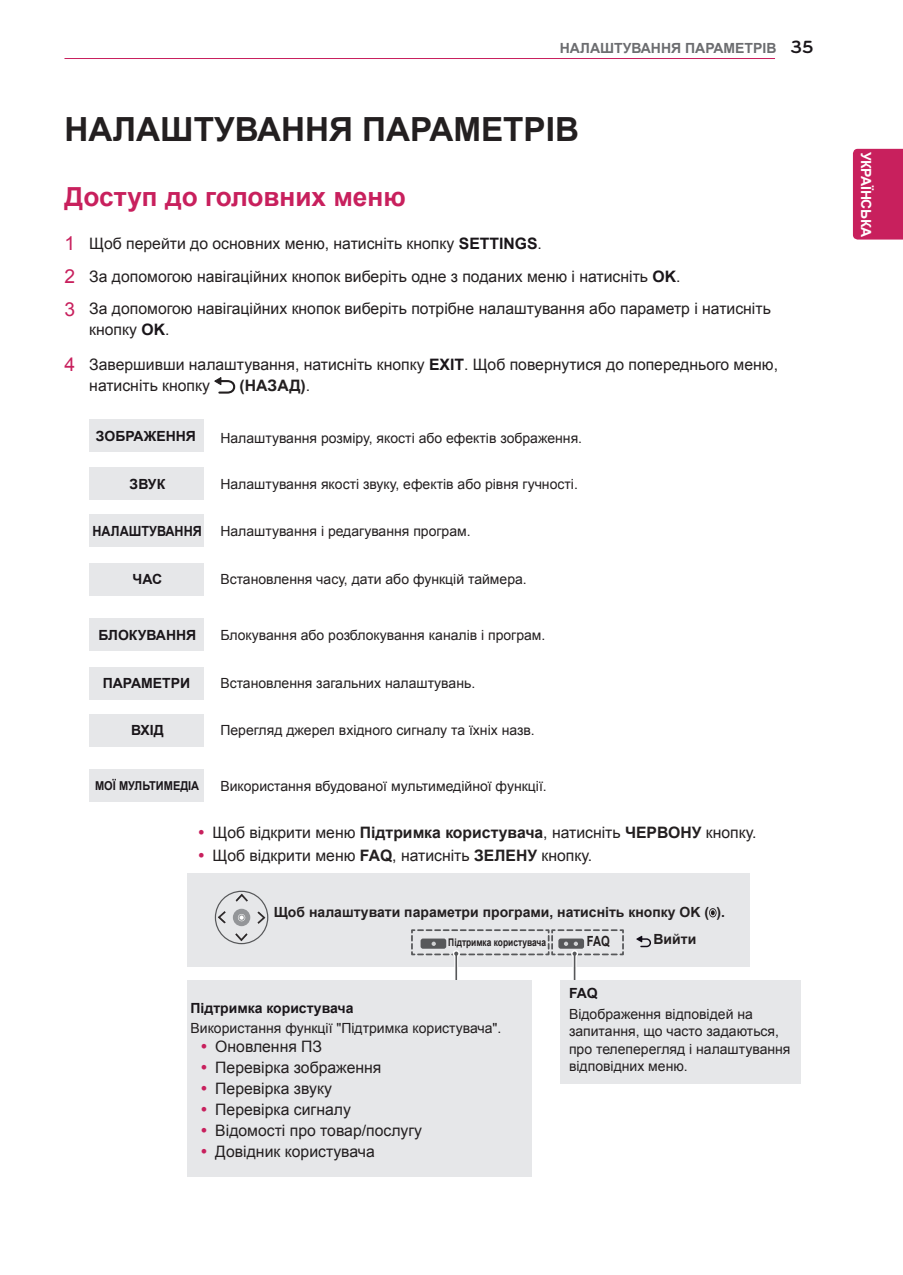
<style>
.page{position:relative;width:903px;height:1275px;background:#fff}
.page>*{position:absolute;margin:0;border:0;box-sizing:border-box;transform-origin:0 0}
.Chapter{font:700 33.25px "Arial";color:#231f20}
.Title-1{font:700 26.25px "Arial";color:#c8205d}
.t1{font:700 18.38px "Bryant LG";color:#1a161a}
._1-Body{font:15.75px/21px "Arial";color:#231f20}
.Body-Bullet{font:15.75px "Arial";color:#231f20}
._1-Body-2{font:700 15.75px "Arial";color:#231f20}
.Body-8{font:14px/17.5px "Arial";color:#231f20}
.Body-8-2{font:700 14px "Arial";color:#1a161a}
.Image{font:700 14px "Arial";color:#231f20}
.t2{font:700 14px "Arial";color:#6c6d70}
.Body-8-3{font:700 14px "Arial";color:#1a161a;scale:.9 1}
.t3{font:700 14px "Arial";letter-spacing:-.02em;color:#fff}
.Image-2{font:700 14px "Arial";color:#231f20;scale:.8 1}
.Body-8-4{font:700 12.25px "Arial";color:#1a161a;scale:.9 1}
.Image-3{font:700 10.5px "Arial";color:#231f20;scale:.8 1}
.s1{font-size:19.25px;color:#c8205d}
.s2{font-weight:700;color:#1a161a}
.s3{font-weight:400}
.s4{font-weight:700}
</style>
<div class="page">
<div style="left:853px;top:149px;width:50px;height:91px;background:#c8205d"></div>
<hr style="left:64px;top:58px;width:711px;height:1px;background:#c8205d">
<div style="left:89px;top:419px;width:115px;height:32px;background:#e6e7e9"></div>
<div style="left:89px;top:619px;width:115px;height:32px;background:#e6e7e9"></div>
<div style="left:89px;top:515px;width:115px;height:32px;background:#e6e7e9"></div>
<div style="left:89px;top:714px;width:115px;height:32px;background:#e6e7e9"></div>
<div style="left:89px;top:468px;width:115px;height:32px;background:#e6e7e9"></div>
<div style="left:89px;top:667px;width:115px;height:32px;background:#e6e7e9"></div>
<div style="left:89px;top:563px;width:115px;height:32px;background:#e6e7e9"></div>
<div style="left:89px;top:770px;width:115px;height:32px;background:#e6e7e9"></div>
<svg style="left:214px;top:377px;width:21px;height:17px"></svg>
<div style="left:187px;top:874px;width:563px;height:93px;background:#e6e7e9"></div>
<svg style="left:215px;top:891px;width:53px;height:53px"></svg>
<svg style="left:636px;top:936px;width:15px;height:11px"></svg>
<svg style="left:709px;top:908px;width:7px;height:9px"></svg>
<hr style="left:573px;top:954px;width:3px;height:31px;background:#fff">
<div style="left:571px;top:950px;width:7px;height:7px;border:3px solid #fff;border-radius:50%"></div>
<hr style="left:574px;top:954px;width:1px;height:32px;background:#57585a">
<hr style="left:454px;top:954px;width:4px;height:31px;background:#f6f6f7">
<div style="left:453px;top:950px;width:7px;height:7px;border:3px solid #fff;border-radius:50%"></div>
<hr style="left:455px;top:954px;width:2px;height:32px;background:#57585a">
<svg style="left:411px;top:929px;width:213px;height:27px"></svg>
<div style="left:187px;top:980px;width:345px;height:196px;background:#e6e7e9"></div>
<div style="left:560px;top:980px;width:241px;height:103px;background:#e6e7e9"></div>
<p class="t2" style="left:560px;top:39px;width:218px">НАЛАШТУВАННЯ ПАРАМЕТРІВ</p>
<p class="t1" style="left:790px;top:36px;width:25px">35</p>
<p class="Chapter" style="left:64px;top:108px;width:516px">НАЛАШТУВАННЯ ПАРАМЕТРІВ</p>
<p class="Title-1" style="left:64px;top:179px;width:343px">Доступ до головних меню</p>
<p class="_1-Body" style="left:64px;top:233px;width:479px"><span class="s1">1</span> Щоб перейти до основних меню, натисніть кнопку <span class="s2">SETTINGS</span>.</p>
<p class="_1-Body" style="left:64px;top:266px;width:617px"><span class="s1">2</span> За допомогою навігаційних кнопок виберіть одне з поданих меню і натисніть <span class="s2">OK</span>.</p>
<p class="_1-Body" style="left:89px;top:299px;width:683px;text-indent:-25px"><span class="s1">3</span> За допомогою навігаційних кнопок виберіть потрібне налаштування або параметр і натисніть кнопку <span class="s2">OK</span>.</p>
<p class="_1-Body" style="left:89px;top:354px;width:690px;text-indent:-25px"><span class="s1">4</span> Завершивши налаштування, натисніть кнопку <span class="s2">EXIT</span>. Щоб повернутися до попереднього меню, натисніть кнопку</p>
<p class="_1-Body-2" style="left:240px;top:375px;width:72px">(НАЗАД)<span class="s3">.</span></p>
<p class="Body-8-2" style="left:96px;top:426px;width:102px">ЗОБРАЖЕННЯ</p>
<p class="Body-8" style="left:220px;top:429px;width:363px">Налаштування розміру, якості або ефектів зображення.</p>
<p class="Body-8-2" style="left:130px;top:475px;width:37px">ЗВУК</p>
<p class="Body-8" style="left:220px;top:475px;width:359px">Налаштування якості звуку, ефектів або рівня гучності.</p>
<p class="Body-8-3" style="left:93px;top:522px;width:123px">НАЛАШТУВАННЯ</p>
<p class="Body-8" style="left:220px;top:522px;width:252px">Налаштування і редагування програм.</p>
<p class="Body-8-2" style="left:133px;top:570px;width:31px">ЧАС</p>
<p class="Body-8" style="left:220px;top:571px;width:308px">Встановлення часу, дати або функцій таймера.</p>
<p class="Body-8-2" style="left:98px;top:626px;width:99px">БЛОКУВАННЯ</p>
<p class="Body-8" style="left:220px;top:626px;width:327px">Блокування або розблокування каналів і програм.</p>
<p class="Body-8-2" style="left:103px;top:674px;width:89px">ПАРАМЕТРИ</p>
<p class="Body-8" style="left:220px;top:675px;width:256px">Встановлення загальних налаштувань.</p>
<p class="Body-8-2" style="left:131px;top:721px;width:34px">ВХІД</p>
<p class="Body-8" style="left:220px;top:722px;width:316px">Перегляд джерел вхідного сигналу та їхніх назв.</p>
<p class="Body-8-4" style="left:95px;top:778px;width:117px">МОЇ МУЛЬТИМЕДІА</p>
<p class="Body-8" style="left:220px;top:778px;width:328px">Використання вбудованої мультимедійної функції.</p>
<p class="Body-Bullet" style="left:213px;top:822px;width:545px">Щоб відкрити меню <span class="s4">Підтримка користувача</span>, натисніть <span class="s4">ЧЕРВОНУ</span> кнопку.</p>
<p class="Body-Bullet" style="left:213px;top:845px;width:381px">Щоб відкрити меню <span class="s4">FAQ</span>, натисніть <span class="s4">ЗЕЛЕНУ</span> кнопку.</p>
<p class="Image" style="left:274px;top:903px;width:453px">Щоб налаштувати параметри програми, натисніть кнопку OK ( ).</p>
<p class="Image-3" style="left:448px;top:935px;width:124px">Підтримка користувача</p>
<p class="Image-2" style="left:587px;top:931px;width:30px">FAQ</p>
<p class="Image" style="left:653px;top:930px;width:44px">Вийти</p>
<p class="Body-8-2" style="left:190px;top:998px;width:164px">Підтримка користувача</p>
<p class="Body-8" style="left:190px;top:1019px;width:312px">Використання функції "Підтримка користувача".</p>
<p class="Body-Bullet" style="left:215px;top:1036px;width:108px">Оновлення ПЗ</p>
<p class="Body-Bullet" style="left:215px;top:1057px;width:168px">Перевірка зображення</p>
<p class="Body-Bullet" style="left:215px;top:1078px;width:118px">Перевірка звуку</p>
<p class="Body-Bullet" style="left:215px;top:1099px;width:137px">Перевірка сигналу</p>
<p class="Body-Bullet" style="left:215px;top:1120px;width:208px">Відомості про товар/послугу</p>
<p class="Body-Bullet" style="left:215px;top:1141px;width:161px">Довідник користувача</p>
<p class="Body-8-2" style="left:569px;top:984px;width:30px">FAQ</p>
<p class="Body-8" style="left:569px;top:1005px;width:223px">Відображення відповідей на запитання, що часто задаються, про телеперегляд і налаштування відповідних меню.</p>
<p class="t3" style="left:875px;top:152px;width:87px;rotate:90deg">УКРАЇНСЬКА</p>
</div>
